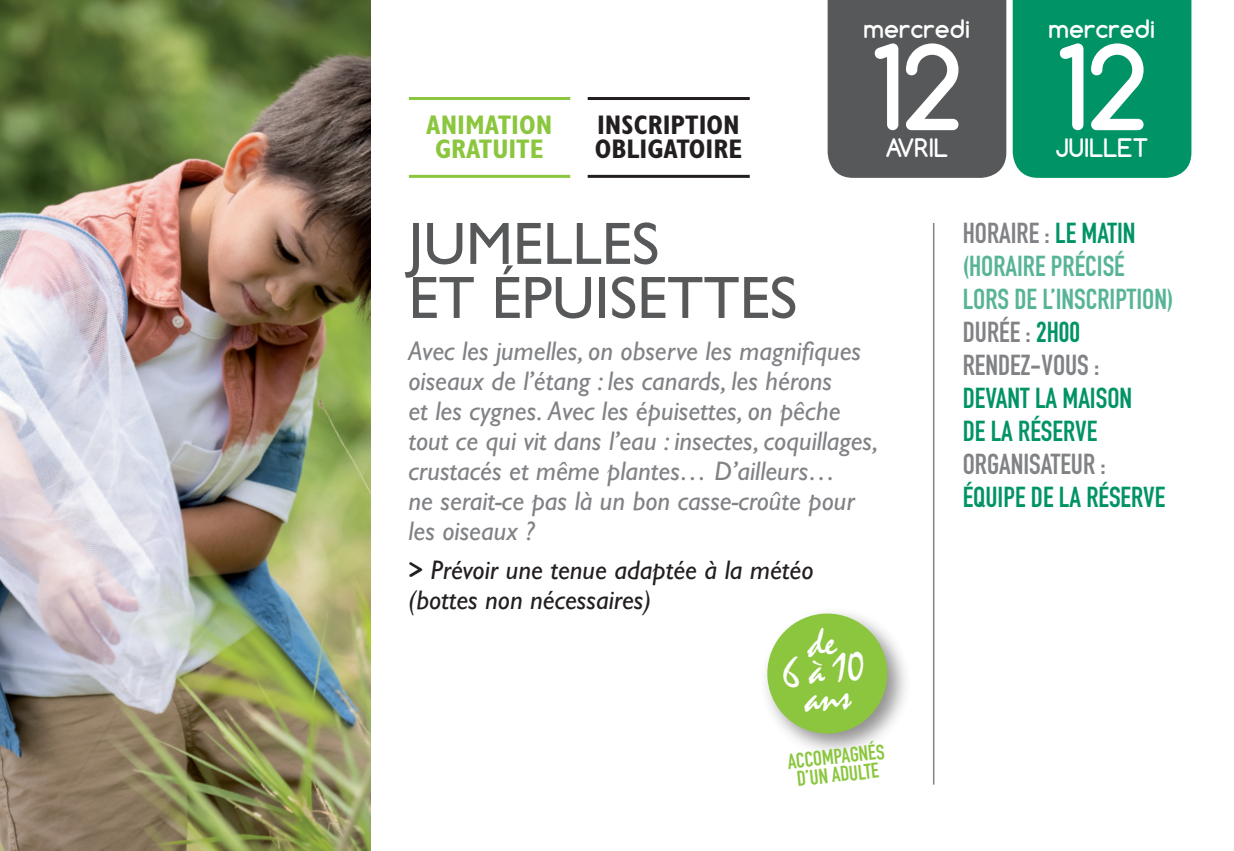
<style>
.page{position:relative;width:1234px;height:851px;background:#fff}
.page>*{position:absolute;margin:0;border:0;box-sizing:border-box;transform-origin:0 0}
.t1{font:700 111px "Comfortaa";color:#fff}
.t2{font:60px/54px "Gill Sans Std";color:#57585a}
.t3{font:39px "Mistral Std";color:#fff}
.t4{font:28.5px/33px "DIN Engschrift Std";color:#57b497}
.t5{font:28.5px/33px "DIN Engschrift Std";color:#009365}
.t6{font:28.5px "DIN Engschrift Std";color:#808285}
.t7{font:italic 27px/30px "Gill Sans Std";color:#808285}
.t8{font:italic 27px/30px "Gill Sans Std";color:#231f20}
.t9{font:700 condensed 27px/24px "Gill Sans Std";color:#231f20}
.t10{font:700 condensed 27px/24px "Gill Sans Std";color:#8bc63e;text-align:center}
.t11{font:700 24px "Comfortaa";color:#fff}
.t12{font:21px/18px "DIN Engschrift Std";color:#8bc63e;text-align:center}
.s1{font-family:"Comfortaa";font-weight:700;font-style:normal}
.s2{color:#808285}
.s3{color:#009365}
</style>
<div class="page">
<hr style="left:1233px;top:0;width:1px;height:850px;background:#dfefea">
<img style="left:0;top:0;width:370px;height:850px">
<hr style="left:932px;top:223px;width:2px;height:561px;background:#808285">
<hr style="left:587px;top:175px;width:162px;height:3px;background:#231f20">
<hr style="left:587px;top:97px;width:162px;height:3px;background:#231f20">
<hr style="left:409px;top:175px;width:161px;height:3px;background:#8bc63e">
<hr style="left:409px;top:97px;width:161px;height:3px;background:#8bc63e">
<div style="left:1012px;top:0;width:179px;height:178px;background:#009365"></div>
<div style="left:759px;top:606px;width:153px;height:152px;background:#231f20;opacity:.5"></div>
<div style="left:827px;top:0;width:179px;height:178px;background:#57585a"></div>
<svg style="left:764px;top:610px;width:126px;height:126px"></svg>
<p class="t10" style="left:426px;top:113px;width:127px">ANIMATION<br>GRATUITE</p>
<p class="t9" style="left:594px;top:113px;width:149px">INSCRIPTION<br>OBLIGATOIRE</p>
<p class="t11" style="left:863px;top:14px;width:108px">mercredi</p>
<p class="t11" style="left:1048px;top:14px;width:108px">mercredi</p>
<h1 class="t1" style="left:871px;top:17px;width:93px">12</h1>
<h1 class="t1" style="left:1056px;top:17px;width:93px">12</h1>
<p class="t11" style="left:885px;top:132px;width:64px">avril</p>
<p class="t11" style="left:1055px;top:132px;width:94px">juillet</p>
<h2 class="t2" style="left:408px;top:217px;width:220px;text-indent:134px">LLES<br>ET éPUISETTES</h2>
<p class="t7" style="left:408px;top:336px;width:471px">Avec les jumelles, on observe les magnifiques oiseaux de l’étang : les canards, les hérons<br>et les cygnes. Avec les épuisettes, on pêche tout ce qui vit dans l’eau : insectes, coquillages, crustacés et même plantes… D’ailleurs…<br>ne serait-ce pas là un bon casse-croûte pour les oiseaux ?</p>
<p class="t8" style="left:408px;top:555px;width:406px"><span class="s1">&gt;</span> Prévoir une tenue adaptée à la météo (bottes non nécessaires)</p>
<h2 class="t2" style="left:408px;top:217px;width:54px">JUME</h2>
<h3 class="t3" style="left:780px;top:651px;width:84px;rotate:-6deg">6 à 10</h3>
<p class="t12" style="left:786px;top:752px;width:99px;rotate:-6deg">ACC OMPAGNÉS<br>D’UN ADULTE</p>
<p class="t4" style="left:962px;top:217px;width:212px"><span class="s2">HORAIRE :</span> <span class="s3">LE MATIN </span>(HORAIRE PRÉCISÉ<br>LORS DE L’INSCRIPTION)<br><span class="s2">DURÉE :</span> <span class="s3">2H00<br></span><span class="s2">RENDEZ-VOUS :</span></p>
<p class="t5" style="left:962px;top:382px;width:171px">DEVANT LA MAISON<br>DE LA RÉSERVE</p>
<p class="t6" style="left:962px;top:447px;width:144px">ORGANISATEUR :</p>
<p class="t5" style="left:962px;top:481px;width:204px">ÉQUIPE DE LA RÉSERVE</p>
</div>
